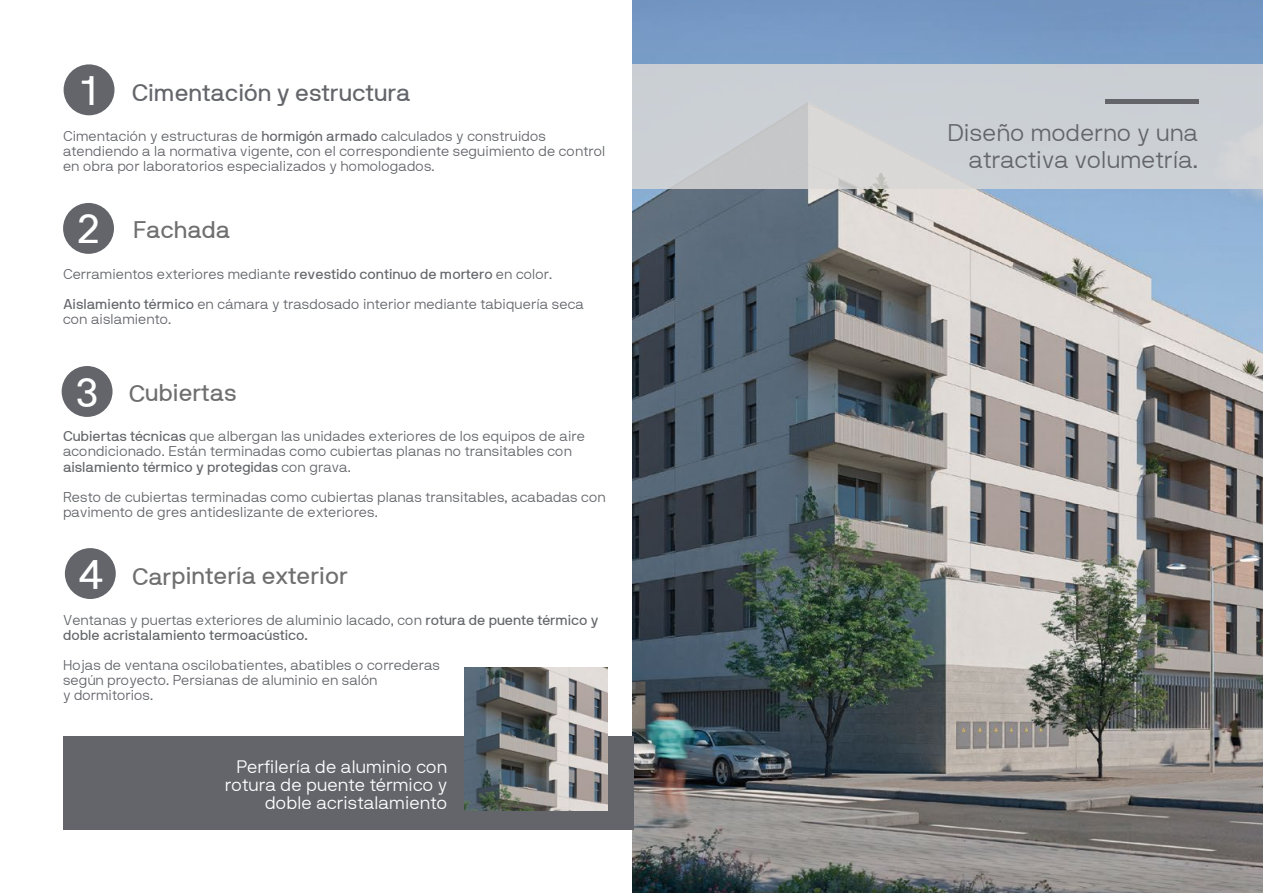
<style>
.page{position:relative;width:1263px;height:893px;background:#fff}
.page>*{position:absolute;margin:0;border:0;box-sizing:border-box;transform-origin:0 0}
.t1{font:41.1px "NB International Regular Webfont";color:#fff}
.t2{font:24px "NB International Regular Webfont";letter-spacing:-.005em;color:#706f6f}
.t3{font:24px/27px "NB International Light Webfont";color:#63656a;text-align:right}
.t4{font:24px "NB International Regular Webfont";color:#63656a}
.t5{font:18px/18px "NB International Light Webfont";color:#fff;text-align:right}
.t6{font:14.25px/15px "NB International Light Webfont";color:#63656a}
.t7{font:14.25px "NB International Regular Webfont";color:#63656a}
.s1{font-family:"NB International Regular Webfont"}
.s2{font-size:41.1px;color:#fff}
.s3{font-family:"NB International Light Webfont"}
</style>
<div class="page">
<div style="left:63px;top:203px;width:51px;height:51px;background:#63656a;border-radius:50%"></div>
<div style="left:62px;top:366px;width:51px;height:51px;background:#63656a;border-radius:50%"></div>
<div style="left:65px;top:548px;width:51px;height:51px;background:#63656a;border-radius:50%"></div>
<div style="left:64px;top:64px;width:50px;height:51px;background:#63656a;border-radius:50%"></div>
<img style="left:632px;top:0;width:631px;height:893px">
<div style="left:632px;top:64px;width:631px;height:124px;background:linear-gradient(to right,#cccfd3,#cdd1d6)"></div>
<div style="left:1106px;top:99px;width:92px;height:5px;background:#63656a"></div>
<div style="left:63px;top:736px;width:570px;height:93px;background:#63656a"></div>
<img style="left:465px;top:668px;width:143px;height:143px">
<h1 class="t1" style="left:82px;top:67px;width:17px">1</h1>
<p class="t6" style="left:63px;top:128px;width:544px">Cimentación y estructuras de <span class="s1">hormigón armado</span> calculados y construidos atendiendo a la normativa vigente, con el correspondiente seguimiento de control en obra por laboratorios especializados y homologados.</p>
<h2 class="t4" style="left:132px;top:79px;width:280px">Cimentación y estructura</h2>
<h2 class="t2" style="left:78px;top:216px;width:154px"><span class="s2">2</span> Fachada</h2>
<p class="t6" style="left:63px;top:259px;width:522px;line-height:30px">Cerramientos exteriores mediante <span class="s1">revestido continuo de mortero</span> en color.<br><span class="s1">Aislamiento térmico</span> en cámara y trasdosado interior mediante tabiquería seca</p>
<p class="t6" style="left:63px;top:312px;width:110px">con aislamiento.</p>
<h2 class="t2" style="left:76px;top:379px;width:162px"><span class="s2">3</span> Cubiertas</h2>
<p class="t6" style="left:63px;top:429px;width:524px"><span class="s1">Cubiertas técnicas</span> que albergan las unidades exteriores de los equipos de aire acondicionado. Están terminadas como cubiertas planas no transitables con</p>
<p class="t7" style="left:63px;top:458px;width:289px">aislamiento térmico y protegidas <span class="s3">con grava.</span></p>
<p class="t6" style="left:63px;top:489px;width:544px">Resto de cubiertas terminadas como cubiertas planas transitables, acabadas con pavimento de gres antideslizante de exteriores.</p>
<h2 class="t2" style="left:78px;top:562px;width:271px"><span class="s2">4</span> Carpintería exterior</h2>
<p class="t6" style="left:63px;top:613px;width:537px">Ventanas y puertas exteriores de aluminio lacado, con <span class="s1">rotura de puente térmico y</span></p>
<p class="t7" style="left:63px;top:627px;width:246px">doble acristalamiento termoacústico.</p>
<p class="t6" style="left:63px;top:658px;width:379px">Hojas de ventana oscilobatientes, abatibles o correderas según proyecto. Persianas de aluminio en salón<br>y dormitorios.</p>
<p class="t5" style="left:225px;top:758px;width:224px">Perfilería de aluminio con rotura de puente térmico y doble acristalamiento</p>
<h2 class="t3" style="left:947px;top:119px;width:252px">Diseño moderno y una atractiva volumetría.</h2>
</div>
